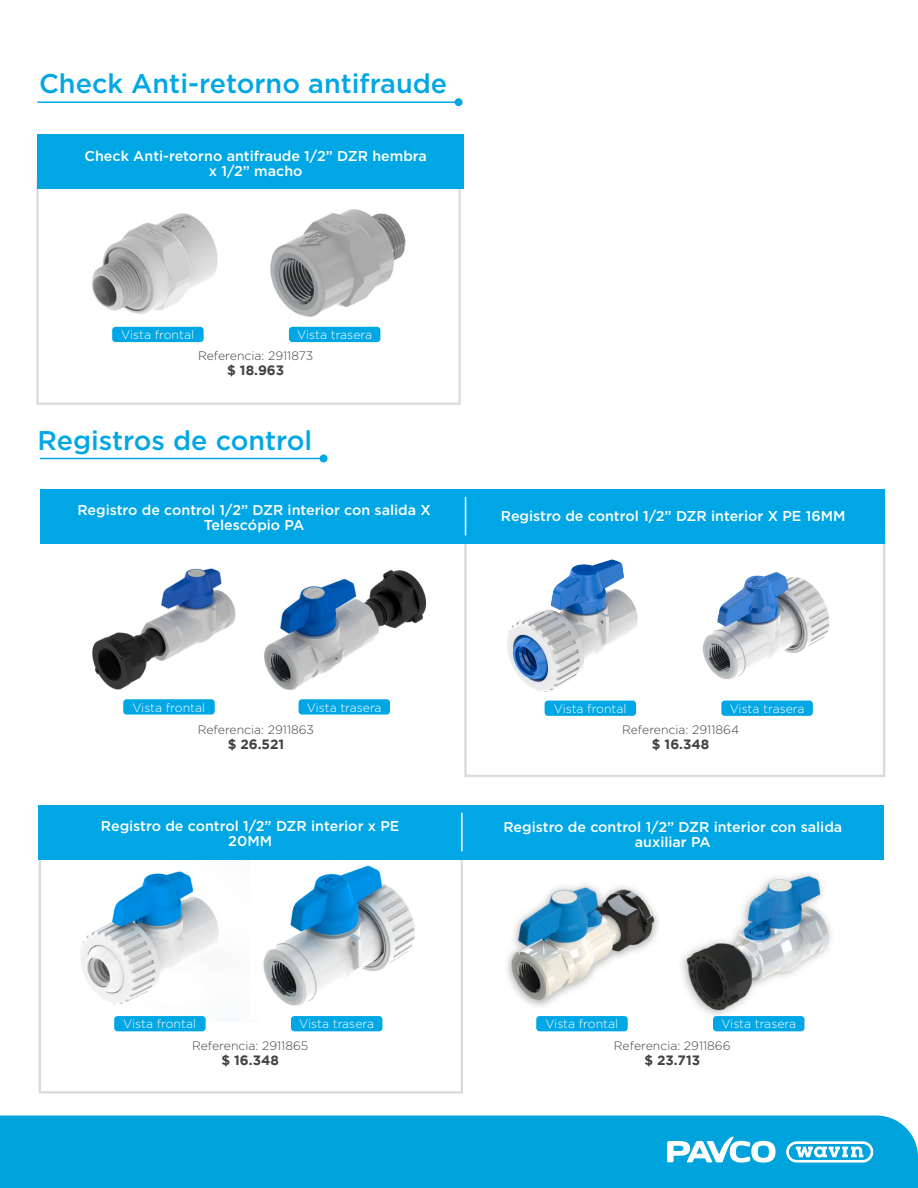
<style>
.page{position:relative;width:918px;height:1188px;background:#fff}
.page>*{position:absolute;margin:0;border:0;box-sizing:border-box;transform-origin:0 0}
.t1{font:500 27px "Gotham";color:#00a7e4}
.t2{font:500 14.25px/15px "Gotham";color:#fff;text-align:center}
.t3{font:700 13.5px "Gotham";color:#424242}
.t4{font:300 12.15px "Gotham";color:#fff}
.t5{font:300 12.15px "Gotham";color:#424242}
</style>
<div class="page">
<img style="left:681px;top:873px;width:150px;height:146px">
<img style="left:62px;top:859px;width:189px;height:159px">
<img style="left:251px;top:859px;width:172px;height:159px">
<div style="left:39px;top:848px;width:424px;height:246px;border:2px solid #dbdbdb"></div>
<div style="left:38px;top:805px;width:424px;height:54px;background:#00a7e4"></div>
<div style="left:114px;top:1016px;width:92px;height:15px;background:#00a7e4;border-radius:3px"></div>
<div style="left:291px;top:1016px;width:91px;height:15px;background:#00a7e4;border-radius:3px"></div>
<div style="left:462px;top:805px;width:422px;height:54px;background:#00a7e4"></div>
<div style="left:536px;top:1016px;width:92px;height:15px;background:#00a7e4;border-radius:3px"></div>
<div style="left:713px;top:1016px;width:91px;height:15px;background:#00a7e4;border-radius:3px"></div>
<hr style="left:461px;top:813px;width:2px;height:38px;background:#fff">
<img style="left:507px;top:884px;width:152px;height:123px">
<hr style="left:40px;top:458px;width:285px;height:1px;background:#00a7e4">
<div style="left:320px;top:455px;width:8px;height:7px;background:#00a7e4;border-radius:50%"></div>
<img style="left:507px;top:559px;width:131px;height:144px">
<img style="left:264px;top:570px;width:163px;height:121px">
<div style="left:464px;top:534px;width:421px;height:243px;border:2px solid #dbdbdb"></div>
<div style="left:40px;top:490px;width:844px;height:54px;background:#00a7e4"></div>
<hr style="left:465px;top:497px;width:1px;height:38px;background:#fff">
<div style="left:545px;top:701px;width:91px;height:15px;background:#00a7e4;border-radius:3px"></div>
<div style="left:721px;top:701px;width:92px;height:15px;background:#00a7e4;border-radius:3px"></div>
<div style="left:123px;top:699px;width:92px;height:16px;background:#00a7e4;border-radius:3px"></div>
<div style="left:299px;top:699px;width:91px;height:16px;background:#00a7e4;border-radius:3px"></div>
<img style="left:92px;top:568px;width:144px;height:122px">
<img style="left:702px;top:572px;width:128px;height:108px">
<div style="left:0;top:1116px;width:918px;height:72px;background:#00a3dc"></div>
<svg style="left:667px;top:1137px;width:109px;height:26px"></svg>
<svg style="left:786px;top:1141px;width:87px;height:22px"></svg>
<img style="left:270px;top:209px;width:136px;height:134px">
<img style="left:92px;top:213px;width:126px;height:116px">
<div style="left:36px;top:179px;width:425px;height:226px;border:2px solid #dbdbdb"></div>
<div style="left:38px;top:135px;width:426px;height:54px;background:#00a7e4"></div>
<div style="left:112px;top:327px;width:92px;height:15px;background:#00a7e4;border-radius:3px"></div>
<div style="left:289px;top:327px;width:91px;height:15px;background:#00a7e4;border-radius:3px"></div>
<hr style="left:38px;top:101px;width:418px;height:2px;background:#00a7e4">
<div style="left:455px;top:98px;width:8px;height:8px;background:#00a7e4;border-radius:50%"></div>
<h1 class="t1" style="left:39px;top:68px;width:410px">Check Anti-retorno antifraude</h1>
<p class="t2" style="left:85px;top:148px;width:344px">Check Anti-retorno antifraude 1/2” DZR hembra x 1/2” macho</p>
<p class="t4" style="left:121px;top:328px;width:74px">Vista frontal</p>
<p class="t4" style="left:297px;top:328px;width:76px">Vista trasera</p>
<p class="t5" style="left:198px;top:349px;width:117px">Referencia: 2911873</p>
<p class="t3" style="left:227px;top:362px;width:58px">$ 18.963</p>
<h1 class="t1" style="left:38px;top:425px;width:276px">Registros de control</h1>
<p class="t2" style="left:77px;top:502px;width:355px">Registro de control 1/2” DZR interior con salida X<br>Telescópio PA</p>
<p class="t2" style="left:501px;top:508px;width:346px">Registro de control 1/2” DZR interior X PE 16MM</p>
<p class="t4" style="left:132px;top:701px;width:74px">Vista frontal</p>
<p class="t4" style="left:307px;top:701px;width:76px">Vista trasera</p>
<p class="t4" style="left:554px;top:702px;width:74px">Vista frontal</p>
<p class="t4" style="left:730px;top:702px;width:76px">Vista trasera</p>
<p class="t5" style="left:198px;top:723px;width:118px">Referencia: 2911863</p>
<p class="t3" style="left:228px;top:736px;width:58px">$ 26.521</p>
<p class="t5" style="left:622px;top:723px;width:119px">Referencia: 2911864</p>
<p class="t3" style="left:652px;top:736px;width:59px">$ 16.348</p>
<p class="t2" style="left:101px;top:818px;width:300px">Registro de control 1/2” DZR interior x PE<br>20MM</p>
<p class="t2" style="left:503px;top:819px;width:340px">Registro de control 1/2” DZR interior con salida auxiliar PA</p>
<p class="t4" style="left:123px;top:1017px;width:74px">Vista frontal</p>
<p class="t4" style="left:299px;top:1017px;width:76px">Vista trasera</p>
<p class="t4" style="left:545px;top:1017px;width:74px">Vista frontal</p>
<p class="t4" style="left:721px;top:1017px;width:76px">Vista trasera</p>
<p class="t5" style="left:192px;top:1039px;width:118px">Referencia: 2911865</p>
<p class="t3" style="left:221px;top:1051px;width:59px">$ 16.348</p>
<p class="t5" style="left:614px;top:1039px;width:118px">Referencia: 2911866</p>
<p class="t3" style="left:644px;top:1051px;width:57px">$ 23.713</p>
</div>
